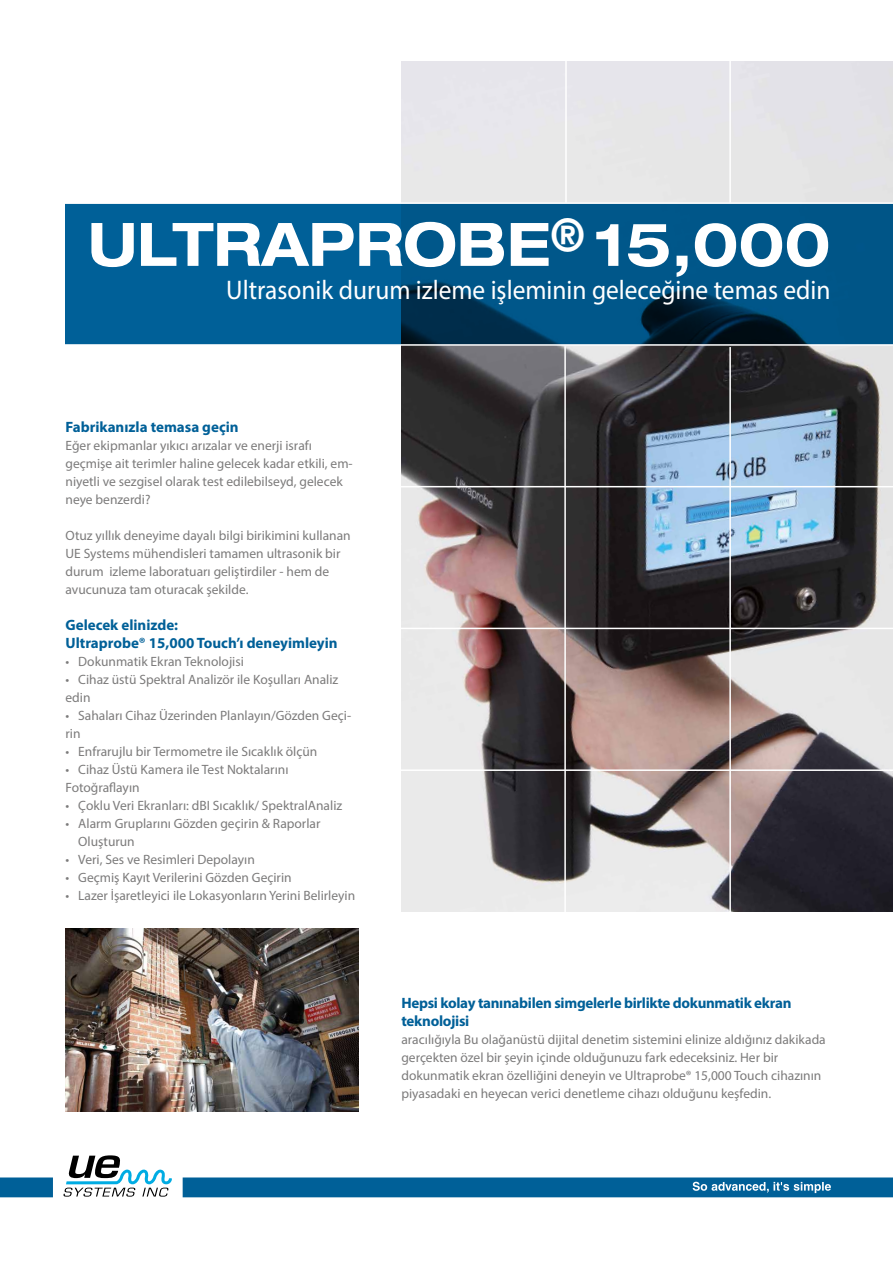
<style>
.page{position:relative;width:893px;height:1263px;background:#fff}
.page>*{position:absolute;margin:0;border:0;box-sizing:border-box;transform-origin:0 0}
.t1{font:700 expanded 60px "Helvetica Neue LT Std";color:#fff;scale:.94 1}
.t2{font:27px "Myriad Pro";color:#fff;scale:.94 1}
.t3{font:700 15px/18px "Myriad Pro";letter-spacing:-.01em;color:#006098}
.t4{font:13.5px/18px "Myriad Pro";color:#7c7b7b}
</style>
<div class="page">
<img style="left:401px;top:61px;width:492px;height:851px">
<svg style="left:66px;top:204px;width:827px;height:140px;fill:#00578a"></svg>
<hr style="left:393px;top:769px;width:500px;height:2px;background:#fff">
<hr style="left:393px;top:628px;width:500px;height:1px;background:#fff">
<hr style="left:390px;top:486px;width:503px;height:1px;background:#fff">
<hr style="left:0;top:344px;width:893px;height:2px;background:#fff">
<hr style="left:0;top:202px;width:893px;height:2px;background:#fff">
<hr style="left:564px;top:346px;width:2px;height:575px;background:#fff">
<hr style="left:565px;top:52px;width:2px;height:151px;background:#fff">
<hr style="left:729px;top:347px;width:2px;height:574px;background:#fff">
<hr style="left:729px;top:52px;width:2px;height:151px;background:#fff">
<svg style="left:0;top:1155px;width:893px;height:42px"></svg>
<img style="left:66px;top:929px;width:293px;height:183px">
<h1 class="t1" style="left:88px;top:207px;width:791px">ULTRAPROBE<sup>®</sup> 15,000</h1>
<h2 class="t2" style="left:226px;top:274px;width:644px">Ultrasonik durum izleme işleminin geleceğine temas edin</h2>
<p class="t3" style="left:66px;top:417px;width:175px">Fabrikanızla temasa geçin</p>
<p class="t4" style="left:66px;top:436px;width:289px">Eğer ekipmanlar yıkıcı arızalar ve enerji israfı geçmişe ait terimler haline gelecek kadar etkili, em&shy;niyetli ve sezgisel olarak test edilebilseyd, gelecek neye benzerdi?</p>
<p class="t4" style="left:66px;top:526px;width:287px">Otuz yıllık deneyime dayalı bilgi birikimini kullanan UE Systems mühendisleri tamamen ultrasonik bir durum izleme laboratuarı geliştirdiler - hem de avucunuza tam oturacak şekilde.</p>
<p class="t3" style="left:66px;top:615px;width:274px">Gelecek elinizde:<br>Ultraprobe® 15,000 Touch’ı deneyimleyin</p>
<p class="t4" style="left:66px;top:652px;width:180px">• Dokunmatik Ekran Teknolojisi</p>
<p class="t4" style="left:66px;top:670px;width:274px">• Cihaz üstü Spektral Analizör ile Koşulları Analiz edin</p>
<p class="t4" style="left:66px;top:706px;width:287px">• Sahaları Cihaz Üzerinden Planlayın/Gözden Geçi&shy;rin</p>
<p class="t4" style="left:66px;top:742px;width:253px">• Enfrarujlu bir Termometre ile Sıcaklık ölçün</p>
<p class="t4" style="left:66px;top:760px;width:225px">• Cihaz Üstü Kamera ile Test Noktalarını<br>Fotoğraflayın</p>
<p class="t4" style="left:66px;top:796px;width:278px">• Çoklu Veri Ekranları: dBI Sıcaklık/ SpektralAnaliz</p>
<p class="t4" style="left:78px;top:814px;width:244px;text-indent:-13px">• Alarm Gruplarını Gözden geçirin &amp; Raporlar<br>Oluşturun</p>
<p class="t4" style="left:66px;top:850px;width:191px">• Veri, Ses ve Resimleri Depolayın</p>
<p class="t4" style="left:66px;top:868px;width:228px">• Geçmiş Kayıt Verilerini Gözden Geçirin</p>
<p class="t4" style="left:66px;top:886px;width:291px">• Lazer İşaretleyici ile Lokasyonların Yerini Belirleyin</p>
<p class="t3" style="left:401px;top:993px;width:392px">Hepsi kolay tanınabilen simgelerle birlikte dokunmatik ekran teknolojisi</p>
<p class="t4" style="left:401px;top:1030px;width:426px">aracılığıyla Bu olağanüstü dijital denetim sistemini elinize aldığınız dakikada gerçekten özel bir şeyin içinde olduğunuzu fark edeceksiniz. Her bir dokunmatik ekran özelliğini deneyin ve Ultraprobe® 15,000 Touch cihazının piyasadaki en heyecan verici denetleme cihazı olduğunu keşfedin.</p>
</div>
